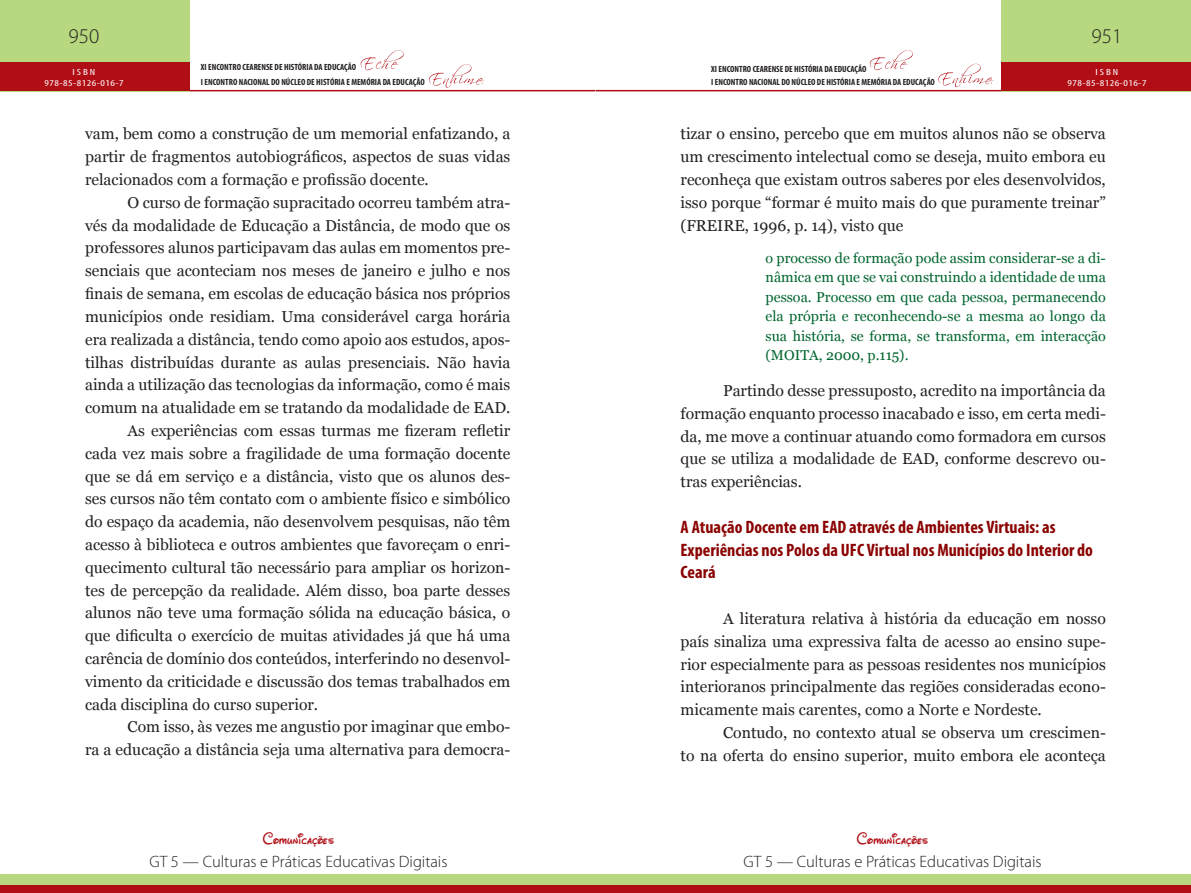
<style>
.page{position:relative;width:1191px;height:893px;background:#fff}
.page>*{position:absolute;margin:0;border:0;box-sizing:border-box;transform-origin:0 0}
.t1{font:300 21px "Myriad Pro";color:#231f20}
.TÍTULO_02{font:700 condensed 18px/22.8px "Myriad Pro";color:#8b0202}
.t2{font:300 16.5px "Myriad Pro";color:#231f20}
.t3{font:16.5px "Waltograph";letter-spacing:.01em;color:#b00d15}
.t4{font:15.75px/22.8px "Georgia";color:#231f20;text-align:justify}
.RECUO{font:14.25px/19.5px "Georgia";color:#00652e;text-align:justify}
.t5{font:700 condensed 9px/15px "Myriad Pro";color:#231f20}
.t6{font:condensed 9px/10.8px "Myriad Pro";letter-spacing:.04em;color:#fff;text-align:center;scale:1.3 1}
</style>
<div class="page">
<hr style="left:189px;top:90px;width:406px;height:1px;background:#b00d15">
<hr style="left:595px;top:90px;width:407px;height:1px;background:#b00d15">
<div style="left:0;top:0;width:189px;height:91px;background:#b7d87e"></div>
<div style="left:1001px;top:0;width:190px;height:91px;background:#b7d87e"></div>
<div style="left:0;top:63px;width:189px;height:28px;background:#b00d15"></div>
<div style="left:1001px;top:63px;width:190px;height:28px;background:#b00d15"></div>
<svg style="left:361px;top:50px;width:43px;height:20px"></svg>
<svg style="left:869px;top:50px;width:43px;height:20px"></svg>
<svg style="left:429px;top:64px;width:55px;height:24px"></svg>
<svg style="left:938px;top:64px;width:55px;height:23px"></svg>
<div style="left:0;top:874px;width:595px;height:19px;background:#b7d87e"></div>
<div style="left:595px;top:874px;width:596px;height:19px;background:#b7d87e"></div>
<div style="left:0;top:885px;width:595px;height:8px;background:#b00d15"></div>
<div style="left:595px;top:885px;width:596px;height:8px;background:#b00d15"></div>
<h1 class="t1" style="left:69px;top:24px;width:32px">950</h1>
<h1 class="t1" style="left:1091px;top:24px;width:32px">951</h1>
<p class="t5" style="left:201px;top:60px;width:225px">XI ENCONTRO CEARENSE DE HISTÓRIA DA EDUCAÇÃO<br>I ENCONTRO NACIONAL DO NÚCLEO DE HISTÓRIA E MEMÓRIA DA EDUCAÇÃO</p>
<p class="t5" style="left:711px;top:62px;width:225px;line-height:13.2px">XI ENCONTRO CEARENSE DE HISTÓRIA DA EDUCAÇÃO<br>I ENCONTRO NACIONAL DO NÚCLEO DE HISTÓRIA E MEMÓRIA DA EDUCAÇÃO</p>
<p class="t6" style="left:44px;top:66px;width:62px">ISBN<br>978-85-8126-016-7</p>
<p class="t6" style="left:1067px;top:66px;width:62px">ISBN<br>978-85-8126-016-7</p>
<p class="t4" style="left:85px;top:123px;width:427px">vam, bem como a construção de um memorial enfatizando, a partir de fragmentos autobiográficos, aspectos de suas vidas relacionados com a formação e profissão docente.</p>
<p class="t4" style="left:85px;top:191px;width:427px;text-indent:43px">O curso de formação supracitado ocorreu também atra&shy;vés da modalidade de Educação a Distância, de modo que os professores alunos participavam das aulas em momentos pre&shy;senciais que aconteciam nos meses de janeiro e julho e nos finais de semana, em escolas de educação básica nos próprios municípios onde residiam. Uma considerável carga horária era realizada a distância, tendo como apoio aos estudos, apos&shy;tilhas distribuídas durante as aulas presenciais. Não havia ainda a utilização das tecnologias da informação, como é mais comum na atualidade em se tratando da modalidade de EAD.</p>
<p class="t4" style="left:85px;top:419px;width:427px;text-indent:43px">As experiências com essas turmas me fizeram refletir cada vez mais sobre a fragilidade de uma formação docente que se dá em serviço e a distância, visto que os alunos des&shy;ses cursos não têm contato com o ambiente físico e simbólico do espaço da academia, não desenvolvem pesquisas, não têm acesso à biblioteca e outros ambientes que favoreçam o enri&shy;quecimento cultural tão necessário para ampliar os horizon&shy;tes de percepção da realidade. Além disso, boa parte desses alunos não teve uma formação sólida na educação básica, o que dificulta o exercício de muitas atividades já que há uma carência de domínio dos conteúdos, interferindo no desenvol&shy;vimento da criticidade e discussão dos temas trabalhados em cada disciplina do curso superior.</p>
<p class="t4" style="left:85px;top:716px;width:427px;text-align:right">Com isso, às vezes me angustio por imaginar que embo-<br>ra a educação a distância seja uma alternativa para democra-</p>
<p class="t3" style="left:263px;top:826px;width:73px">Comunicações</p>
<p class="t2" style="left:149px;top:852px;width:300px">GT 5 — Culturas e Práticas Educativas Digitais</p>
<p class="t4" style="left:680px;top:123px;width:427px">tizar o ensino, percebo que em muitos alunos não se observa um crescimento intelectual como se deseja, muito embora eu reconheça que existam outros saberes por eles desenvolvidos, isso porque “formar é muito mais do que puramente treinar” (FREIRE, 1996, p. 14), visto que</p>
<p class="RECUO" style="left:765px;top:249px;width:342px">o processo de formação pode assim considerar-se a di&shy;nâmica em que se vai construindo a identidade de uma pessoa. Processo em que cada pessoa, permanecendo ela própria e reconhecendo-se a mesma ao longo da sua história, se forma, se transforma, em interacção (MOITA, 2000, p.115).</p>
<p class="t4" style="left:680px;top:379px;width:427px;text-indent:43px">Partindo desse pressuposto, acredito na importância da formação enquanto processo inacabado e isso, em certa medi&shy;da, me move a continuar atuando como formadora em cursos que se utiliza a modalidade de EAD, conforme descrevo ou&shy;tras experiências.</p>
<p class="TÍTULO_02" style="left:680px;top:515px;width:414px">A Atuação Docente em EAD através de Ambientes Virtuais: as<br>Experiências nos Polos da UFC Virtual nos Municípios do Interior do<br>Ceará</p>
<p class="t4" style="left:680px;top:607px;width:427px;text-indent:43px">A literatura relativa à história da educação em nosso país sinaliza uma expressiva falta de acesso ao ensino supe&shy;rior especialmente para as pessoas residentes nos municípios interioranos principalmente das regiões consideradas econo&shy;micamente mais carentes, como a Norte e Nordeste.</p>
<p class="t4" style="left:680px;top:721px;width:427px;text-align:right">Contudo, no contexto atual se observa um crescimen-<br>to na oferta do ensino superior, muito embora ele aconteça</p>
<p class="t3" style="left:857px;top:826px;width:73px">Comunicações</p>
<p class="t2" style="left:743px;top:852px;width:300px">GT 5 — Culturas e Práticas Educativas Digitais</p>
</div>
